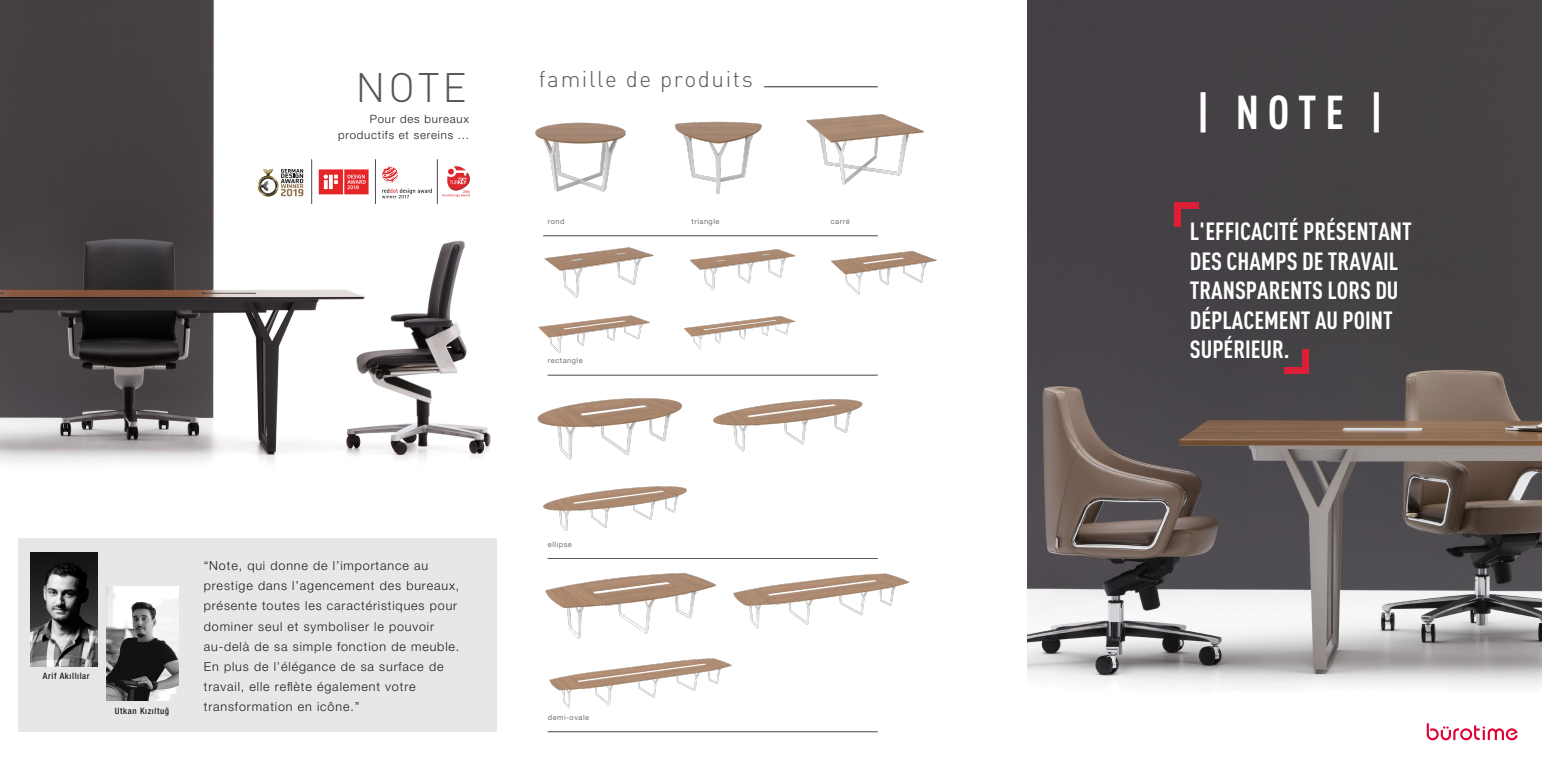
<style>
.page{position:relative;width:1542px;height:762px;background:#fff}
.page>*{position:absolute;margin:0;border:0;box-sizing:border-box;transform-origin:0 0}
.t1{font:700 condensed 46.88px "DIN Pro";color:#fff}
.t2{font:300 40.75px "DIN Pro";color:#575756}
.t3{font:700 condensed 24.62px/29.5px "DIN Pro";color:#fff}
.t4{font:300 22.5px "DIN Pro";letter-spacing:.07em;color:#575756}
.t5{font:300 12.5px/20.2px "Helvetica Neue LT Pro";letter-spacing:.07em;color:#1d1d1b}
.t6{font:300 11.38px/15.8px "Helvetica Neue LT Pro";letter-spacing:.07em;color:#1d1d1b;text-align:right}
.t7{font:500 condensed 8.75px "Helvetica Neue LT Pro";letter-spacing:.07em;color:#1d1d1b}
.t8{font:7.38px "Helvetica Neue LT Pro";letter-spacing:.07em;color:#6f6f6e}
</style>
<div class="page">
<div style="left:18px;top:538px;width:478px;height:194px;background:#e8e7e7"></div>
<hr style="left:764px;top:86px;width:113px;height:1px;background:#575756">
<hr style="left:543px;top:235px;width:334px;height:1px;background:#575756">
<img style="left:1027px;top:0;width:514px;height:737px">
<div style="left:1174px;top:203px;width:6px;height:24px;background:#dc1e36"></div>
<div style="left:1174px;top:203px;width:25px;height:6px;background:#dc1e36"></div>
<div style="left:1302px;top:349px;width:6px;height:25px;background:#dc1e36"></div>
<div style="left:1284px;top:368px;width:24px;height:6px;background:#dc1e36"></div>
<img style="left:31px;top:553px;width:66px;height:114px">
<img style="left:106px;top:586px;width:72px;height:114px">
<img style="left:0;top:0;width:491px;height:463px">
<img style="left:635px;top:121px;width:153px;height:115px">
<img style="left:785px;top:86px;width:139px;height:143px">
<img style="left:681px;top:315px;width:115px;height:60px">
<img style="left:544px;top:247px;width:110px;height:26px">
<img style="left:689px;top:249px;width:107px;height:42px">
<img style="left:831px;top:251px;width:106px;height:44px">
<img style="left:538px;top:273px;width:115px;height:102px">
<hr style="left:547px;top:375px;width:330px;height:1px;background:#575756">
<img style="left:543px;top:489px;width:144px;height:42px">
<img style="left:537px;top:398px;width:149px;height:101px">
<img style="left:708px;top:342px;width:157px;height:110px">
<hr style="left:547px;top:558px;width:330px;height:1px;background:#575756">
<img style="left:563px;top:697px;width:92px;height:11px">
<img style="left:545px;top:573px;width:175px;height:124px">
<img style="left:720px;top:558px;width:190px;height:113px">
<hr style="left:547px;top:731px;width:330px;height:1px;background:#575756">
<svg style="left:1426px;top:723px;width:91px;height:17px"></svg>
<img style="left:535px;top:121px;width:121px;height:113px">
<div style="left:379px;top:163px;width:56px;height:38px;background:#fff"></div>
<svg style="left:382px;top:188px;width:50px;height:10px"></svg>
<svg style="left:382px;top:167px;width:16px;height:15px"></svg>
<hr style="left:437px;top:159px;width:1px;height:45px;background:#4d4d4f">
<hr style="left:375px;top:159px;width:1px;height:45px;background:#4d4d4f">
<hr style="left:311px;top:159px;width:1px;height:45px;background:#4d4d4f">
<img style="left:317px;top:168px;width:51px;height:27px">
<svg style="left:442px;top:165px;width:28px;height:32px"></svg>
<img style="left:258px;top:169px;width:20px;height:27px">
<img style="left:259px;top:177px;width:18px;height:18px">
<svg style="left:263px;top:169px;width:10px;height:5px"></svg>
<img style="left:261px;top:179px;width:14px;height:14px">
<svg style="left:281px;top:169px;width:22px;height:27px"></svg>
<h2 class="t2" style="left:356px;top:56px;width:113px">NOTE</h2>
<p class="t6" style="left:338px;top:111px;width:132px">Pour des bureaux productifs et sereins ...</p>
<p class="t7" style="left:43px;top:671px;width:48px">Arif Akıllılar</p>
<p class="t7" style="left:115px;top:706px;width:56px">Utkan Kızıltuğ</p>
<p class="t5" style="left:204px;top:555px;width:257px">“Note, qui donne de l’importance au prestige dans l’agencement des bureaux, présente toutes les caractéristiques pour dominer seul et symboliser le pouvoir au-delà de sa simple fonction de meuble.<br>En plus de l’élégance de sa surface de travail, elle reflète également votre transformation en icône.”</p>
<h3 class="t4" style="left:539px;top:61px;width:215px">famille de produits</h3>
<p class="t8" style="left:548px;top:216px;width:18px">rond</p>
<p class="t8" style="left:548px;top:356px;width:36px">rectangle</p>
<p class="t8" style="left:548px;top:540px;width:25px">ellipse</p>
<p class="t8" style="left:548px;top:713px;width:43px">demi-ovale</p>
<p class="t8" style="left:691px;top:216px;width:29px">triangle</p>
<p class="t8" style="left:830px;top:216px;width:20px">carré</p>
<h1 class="t1" style="left:1195px;top:77px;width:190px">| NOTE |</h1>
<h3 class="t3" style="left:1189px;top:214px;width:223px">L'EFFICACITÉ PRÉSENTANT<br>DES CHAMPS DE TRAVAIL<br>TRANSPARENTS LORS DU<br>DÉPLACEMENT AU POINT<br>SUPÉRIEUR.</h3>
</div>
